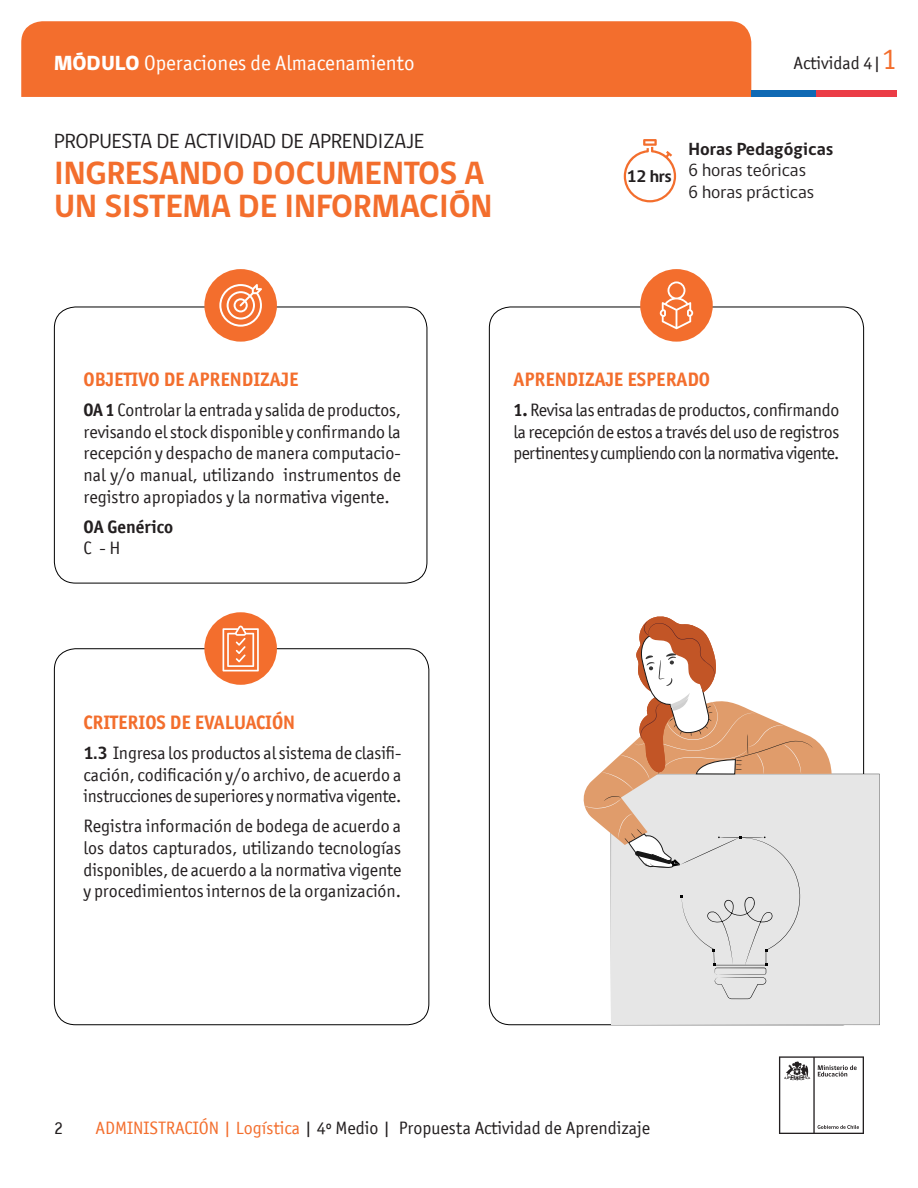
<style>
.page{position:relative;width:918px;height:1188px;background:#fff}
.page>*{position:absolute;margin:0;border:0;box-sizing:border-box;transform-origin:0 0}
.t1{font:700 33px/33px "gob CL";color:#f36e2d}
.t2{font:21px "Officina San ITC";color:#fff}
.t3{font:21px "gob CL";color:#231f20}
.titulo_2__naranja_al{font:700 19.5px "Officina San ITC";color:#f36e2d}
.texto_1{font:18px/21.6px "Officina San ITC";letter-spacing:-.005em;color:#231f20;text-align:justify}
.t4{font:18px "gob CL";color:#231f20}
.t5{font:700 18px "gob CL";color:#231f20}
.texto_1-2{font:700 18px "Officina San ITC";color:#231f20}
.t6{font:700 17.25px "gob CL";color:#231f20}
.s1{font-family:"gob CL";font-weight:800}
.s2{font-size:30px;color:#f36e2d}
.s3{font-weight:700}
.s4{font-family:"gob CL";font-weight:700}
.s5{color:#f36e2d}
</style>
<div class="page">
<svg style="left:779px;top:1056px;width:85px;height:78px"></svg>
<div style="left:21px;top:21px;width:730px;height:76px;background:#f36e2d"></div>
<div style="left:751px;top:90px;width:65px;height:7px;background:#0f69b4"></div>
<div style="left:816px;top:90px;width:81px;height:7px;background:#eb3c46"></div>
<svg style="left:624px;top:139px;width:52px;height:63px"></svg>
<div style="left:54px;top:307px;width:373px;height:276px;border:1px solid #000;border-radius:21px"></div>
<div style="left:640px;top:269px;width:73px;height:73px;background:#f36e2d;border-radius:50%"></div>
<svg style="left:660px;top:281px;width:33px;height:48px"></svg>
<div style="left:204px;top:612px;width:73px;height:73px;background:#f36e2d;border-radius:50%"></div>
<svg style="left:223px;top:626px;width:36px;height:45px"></svg>
<div style="left:204px;top:269px;width:73px;height:73px;background:#f36e2d;border-radius:50%"></div>
<svg style="left:219px;top:284px;width:43px;height:43px"></svg>
<div style="left:611px;top:774px;width:269px;height:251px;background:#e6e6e6"></div>
<svg style="left:583px;top:616px;width:249px;height:383px"></svg>
<p class="t2" style="left:54px;top:51px;width:362px"><span class="s1">MÓDULO</span> Operaciones de Almacenamiento</p>
<p class="texto_1" style="left:794px;top:52px;width:105px">Actividad 4|<span class="s2">1</span></p>
<p class="t3" style="left:54px;top:127px;width:372px">PROPUESTA DE ACTIVIDAD DE APRENDIZAJE</p>
<p class="t1" style="left:54px;top:158px;width:440px">INGRESANDO DOCUMENTOS A<br>UN SISTEMA DE INFORMACIÓN</p>
<p class="t6" style="left:627px;top:164px;width:46px">12 hrs</p>
<p class="t5" style="left:688px;top:136px;width:147px">Horas Pedagógicas</p>
<p class="t4" style="left:688px;top:158px;width:119px">6 horas teóricas</p>
<p class="t4" style="left:688px;top:180px;width:127px">6 horas prácticas</p>
<p class="titulo_2__naranja_al" style="left:84px;top:367px;width:216px">OBJETIVO DE APRENDIZAJE</p>
<p class="texto_1" style="left:84px;top:399px;width:319px"><span class="s3">OA 1</span> Controlar la entrada y salida de productos, revisando el stock disponible y confirmando la recepción y despacho de manera computacio&shy;nal y/o manual, utilizando instrumentos de registro apropiados y la normativa vigente.</p>
<p class="texto_1-2" style="left:84px;top:515px;width:91px">OA Genérico</p>
<p class="texto_1" style="left:84px;top:537px;width:38px">C - H</p>
<p class="titulo_2__naranja_al" style="left:514px;top:367px;width:198px">APRENDIZAJE ESPERADO</p>
<p class="texto_1" style="left:514px;top:399px;width:327px"><span class="s3">1.</span> Revisa las entradas de productos, confirmando la recepción de estos a través del uso de registros pertinentes y cumpliendo con la normativa vigente.</p>
<p class="titulo_2__naranja_al" style="left:84px;top:710px;width:213px">CRITERIOS DE EVALUACIÓN</p>
<p class="texto_1" style="left:84px;top:742px;width:319px"><span class="s4">1.3</span> Ingresa los productos al sistema de clasifi&shy;cación, codificación y/o archivo, de acuerdo a instrucciones de superiores y normativa vigente.</p>
<p class="texto_1" style="left:84px;top:815px;width:319px">Registra información de bodega de acuerdo a los datos capturados, utilizando tecnologías disponibles, de acuerdo a la normativa vigente y procedimientos internos de la organización.</p>
<p class="texto_1" style="left:54px;top:1117px;width:10px">2</p>
<p class="texto_1" style="left:95px;top:1117px;width:556px"><span class="s5">ADMINISTRACIÓN | Logística</span> | 4º Medio | Propuesta Actividad de Aprendizaje</p>
</div>
